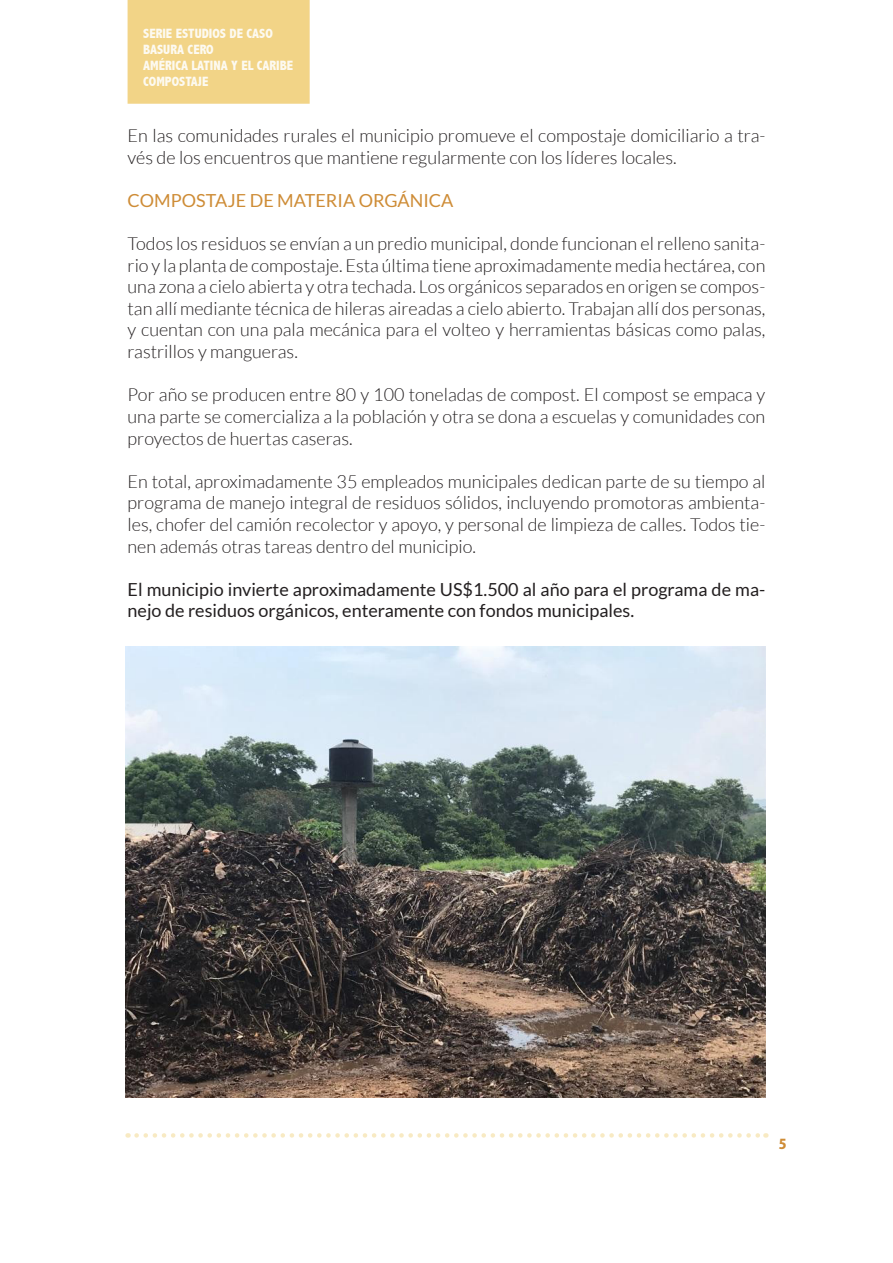
<style>
.page{position:relative;width:893px;height:1263px;background:#fff}
.page>*{position:absolute;margin:0;border:0;box-sizing:border-box;transform-origin:0 0}
.t1{font:300 18px/21.6px "Lato";color:#231f20;text-align:justify}
.t2{font:18px/21.6px "Lato";color:#231f20}
.t3{font:18px "Lato";color:#ce8c36}
.t4{font:800 condensed 13.5px "Abadi";color:#fdfaf1}
.t5{font:800 13.5px "Koz Go Pro";color:#ce8c36}
</style>
<div class="page">
<svg style="left:137px;top:1133px;width:629px;height:5px"></svg>
<div style="left:128px;top:0;width:182px;height:104px;background:#f2d487"></div>
<img style="left:125px;top:646px;width:640px;height:452px">
<p class="t4" style="left:143px;top:25px;width:131px">SERIE ESTUDIOS DE CASO</p>
<p class="t4" style="left:143px;top:42px;width:72px">BASURA CERO</p>
<p class="t4" style="left:143px;top:58px;width:151px">AMÉRICA LATINA Y EL CARIBE</p>
<p class="t4" style="left:143px;top:74px;width:67px">COMPOSTAJE</p>
<p class="t1" style="left:128px;top:125px;width:639px">En las comunidades rurales el municipio promueve el compostaje domiciliario a tra&shy;vés de los encuentros que mantiene regularmente con los líderes locales.</p>
<p class="t3" style="left:128px;top:190px;width:327px">COMPOSTAJE DE MATERIA ORGÁNICA</p>
<p class="t1" style="left:128px;top:233px;width:639px">Todos los residuos se envían a un predio municipal, donde funcionan el relleno sanita&shy;rio y la planta de compostaje. Esta última tiene aproximadamente media hectárea, con una zona a cielo abierta y otra techada. Los orgánicos separados en origen se compos&shy;tan allí mediante técnica de hileras aireadas a cielo abierto. Trabajan allí dos personas, y cuentan con una pala mecánica para el volteo y herramientas básicas como palas, rastrillos y mangueras.</p>
<p class="t1" style="left:128px;top:384px;width:639px">Por año se producen entre 80 y 100 toneladas de compost. El compost se empaca y una parte se comercializa a la población y otra se dona a escuelas y comunidades con proyectos de huertas caseras.</p>
<p class="t1" style="left:128px;top:470px;width:639px">En total, aproximadamente 35 empleados municipales dedican parte de su tiempo al programa de manejo integral de residuos sólidos, incluyendo promotoras ambienta&shy;les, chofer del camión recolector y apoyo, y personal de limpieza de calles. Todos tie&shy;nen además otras tareas dentro del municipio.</p>
<p class="t2" style="left:128px;top:578px;width:639px">El municipio invierte aproximadamente US$1.500 al año para el programa de ma&shy;nejo de residuos orgánicos, enteramente con fondos municipales.</p>
<p class="t5" style="left:779px;top:1135px;width:9px">5</p>
</div>
